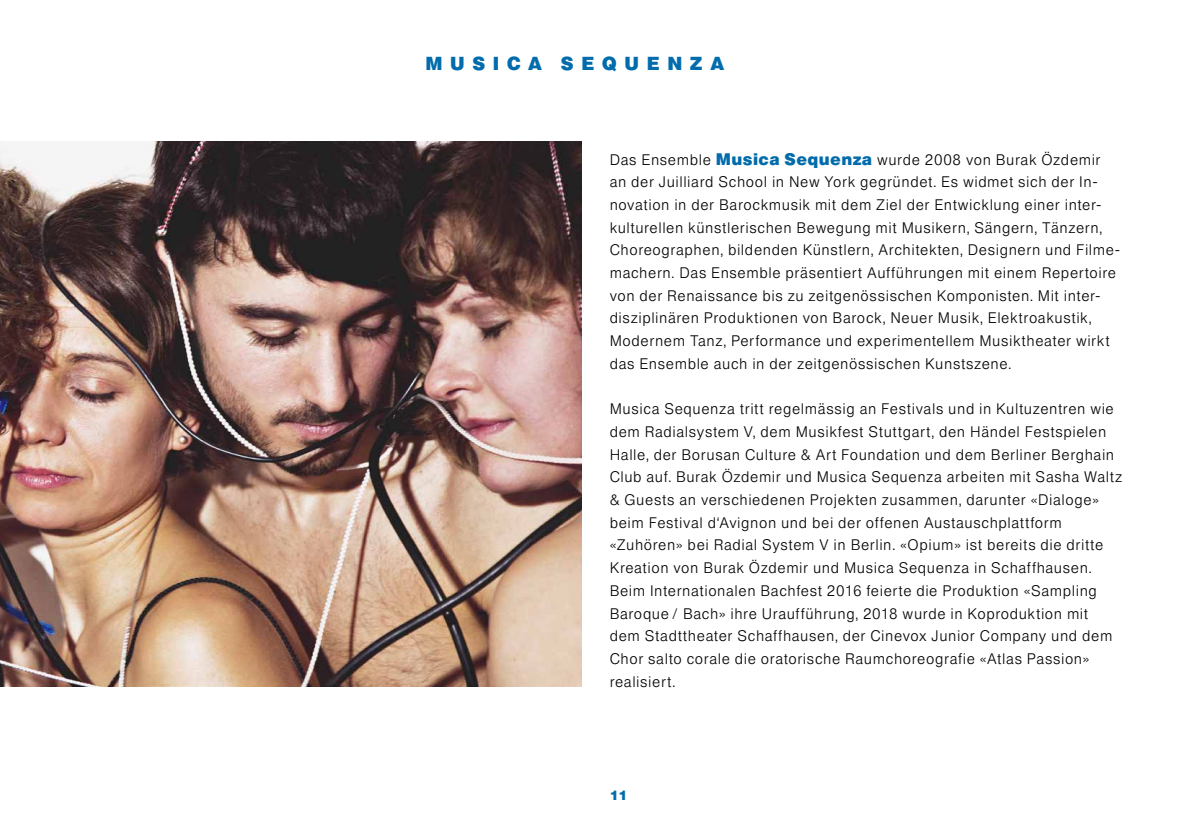
<style>
.page{position:relative;width:1191px;height:840px;background:#fff}
.page>*{position:absolute;margin:0;border:0;box-sizing:border-box;transform-origin:0 0}
.t1{font:700 18px "Europa Gro SBOP";letter-spacing:.425em;color:#006cab}
.t2{font:300 16px/22.6px "Europa Grotesk SB";letter-spacing:.04em;color:#000}
.t3{font:700 13px "Europa Gro SBOP";color:#006cab}
.s1{font-family:"Europa Gro SBOP";font-weight:700;color:#006cab}
</style>
<div class="page">
<img style="left:0;top:142px;width:581px;height:544px">
<p class="t1" style="left:425px;top:52px;width:300px">MUSICA SEQUENZA</p>
<p class="t2" style="left:609px;top:148px;width:512px">Das Ensemble <span class="s1">Musica Sequenza</span> wurde 2008 von Burak Özdemir an der Juilliard School in New York gegründet. Es widmet sich der In&shy;novation in der Barockmusik mit dem Ziel der Entwicklung einer inter&shy;kulturellen künstlerischen Bewegung mit Musikern, Sängern, Tänzern, Choreographen, bildenden Künstlern, Architekten, Designern und Filme&shy;machern. Das Ensemble präsentiert Aufführungen mit einem Repertoire von der Renaissance bis zu zeitgenössischen Komponisten. Mit inter&shy;disziplinären Produktionen von Barock, Neuer Musik, Elektroakustik, Modernem Tanz, Performance und experimentellem Musiktheater wirkt das Ensemble auch in der zeitgenössischen Kunstszene.</p>
<p class="t2" style="left:609px;top:397px;width:514px">Musica Sequenza tritt regelmässig an Festivals und in Kultuzentren wie dem Radialsystem V, dem Musikfest Stuttgart, den Händel Festspielen Halle, der Borusan Culture &amp; Art Foundation und dem Berliner Berghain Club auf. Burak Özdemir und Musica Sequenza arbeiten mit Sasha Waltz &amp; Guests an verschiedenen Projekten zusammen, darunter «Dialoge» beim Festival d‘Avignon und bei der offenen Austauschplattform «Zuhören» bei Radial System V in Berlin. «Opium» ist bereits die dritte Kreation von Burak Özdemir und Musica Sequenza in Schaffhausen.<br>Beim Internationalen Bachfest 2016 feierte die Produktion «Sampling Baroque / Bach» ihre Uraufführung, 2018 wurde in Koproduktion mit dem Stadttheater Schaffhausen, der Cinevox Junior Company und dem Chor salto corale die oratorische Raumchoreografie «Atlas Passion» realisiert.</p>
<p class="t3" style="left:609px;top:787px;width:19px">11</p>
</div>
